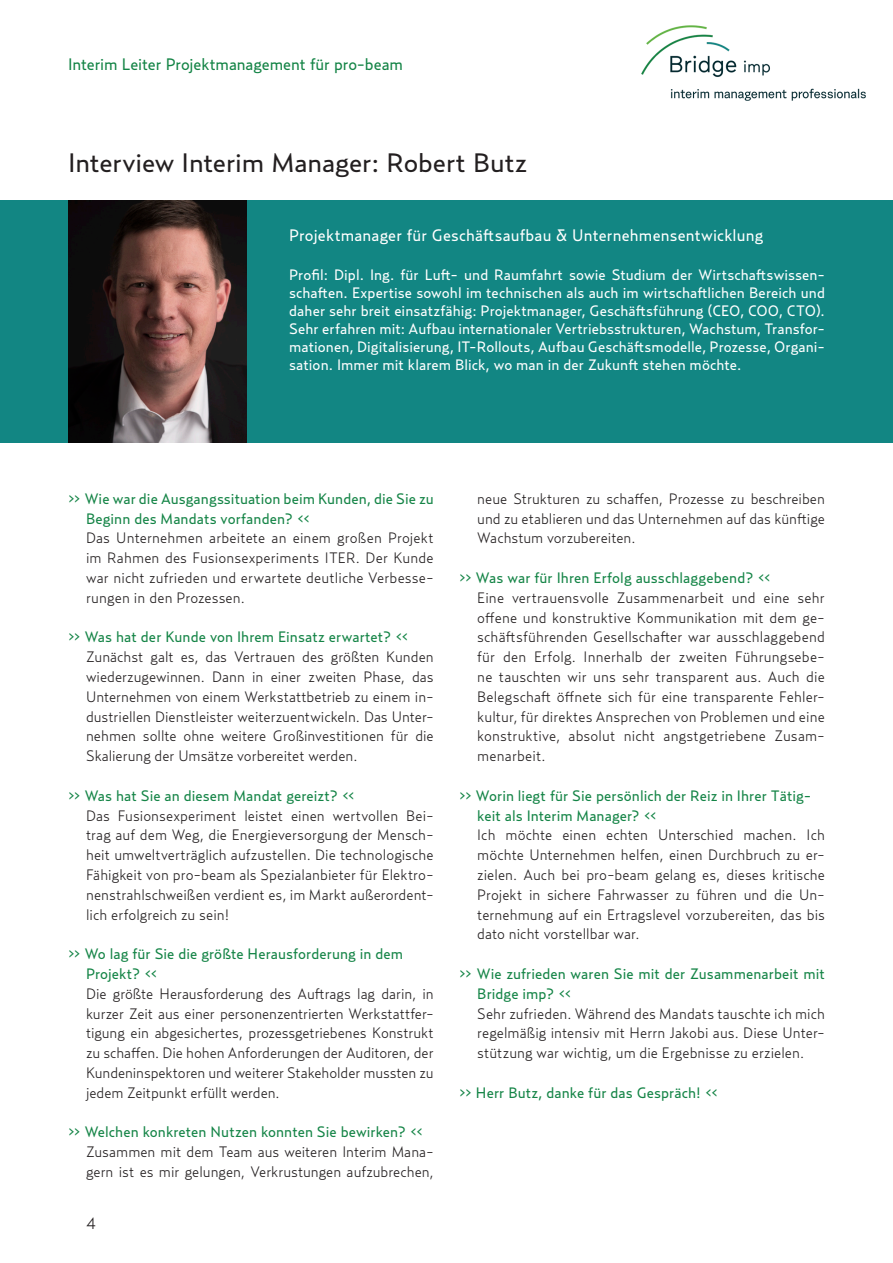
<style>
.page{position:relative;width:893px;height:1263px;background:#fff}
.page>*{position:absolute;margin:0;border:0;box-sizing:border-box;transform-origin:0 0}
.H4_2{font:26.4px "Relay";letter-spacing:-.005em;color:#231f20;scale:1.04 1}
.Kasten_H{font:16.5px "Relay";letter-spacing:.01em;color:#fff}
.t1{font:16.5px "Relay";letter-spacing:-.005em;color:#148446}
.t2{font:300 16.5px "Relay";color:#231f20}
.Antwort{font:300 15px/19.8px "Relay";color:#231f20;text-align:justify}
.Frage{font:15px/19.8px "Relay";letter-spacing:.005em;color:#148446}
.Kasten{font:15px/18px "Relay";letter-spacing:.005em;color:#fff;text-align:justify}
</style>
<div class="page">
<img style="left:641px;top:25px;width:225px;height:76px">
<div style="left:0;top:200px;width:893px;height:243px;background:#128683"></div>
<img style="left:68px;top:200px;width:179px;height:243px">
<p class="t1" style="left:68px;top:55px;width:336px">Interim Leiter Projektmanagement für pro-beam</p>
<p class="H4_2" style="left:68px;top:147px;width:443px">Interview Interim Manager: Robert Butz</p>
<p class="Kasten_H" style="left:289px;top:225px;width:476px">Projektmanager für Geschäftsaufbau &amp; Unternehmensentwicklung</p>
<p class="Kasten" style="left:289px;top:265px;width:537px">Profil: Dipl. Ing. für Luft- und Raumfahrt sowie Studium der Wirtschaftswissen&shy;schaften. Expertise sowohl im technischen als auch im wirtschaftlichen Bereich und daher sehr breit einsatzfähig: Projektmanager, Geschäftsführung (CEO, COO, CTO).<br>Sehr erfahren mit: Aufbau internationaler Vertriebsstrukturen, Wachstum, Transfor&shy;mationen, Digitalisierung, IT-Rollouts, Aufbau Geschäftsmodelle, Prozesse, Organi&shy;sation. Immer mit klarem Blick, wo man in der Zukunft stehen möchte.</p>
<p class="Frage" style="left:86px;top:488px;width:349px;text-indent:-18px">&gt;&gt; Wie war die Ausgangssituation beim Kunden, die Sie zu<br>Beginn des Mandats vorfanden? &lt;&lt;</p>
<p class="Antwort" style="left:86px;top:528px;width:349px">Das Unternehmen arbeitete an einem großen Projekt im Rahmen des Fusionsexperiments ITER. Der Kunde war nicht zufrieden und erwartete deutliche Verbesse&shy;rungen in den Prozessen.</p>
<p class="Frage" style="left:68px;top:627px;width:342px">&gt;&gt; Was hat der Kunde von Ihrem Einsatz erwartet? &lt;&lt;</p>
<p class="Antwort" style="left:86px;top:647px;width:349px;text-align:left">Zunächst galt es, das Vertrauen des größten Kunden wiederzugewinnen. Dann in einer zweiten Phase, das Unternehmen von einem Werkstattbetrieb zu einem in&shy;dustriellen Dienstleister weiterzuentwickeln. Das Unter&shy;nehmen sollte ohne weitere Großinvestitionen für die Skalierung der Umsätze vorbereitet werden.</p>
<p class="Frage" style="left:68px;top:785px;width:288px">&gt;&gt; Was hat Sie an diesem Mandat gereizt? &lt;&lt;</p>
<p class="Antwort" style="left:86px;top:805px;width:349px">Das Fusionsexperiment leistet einen wertvollen Bei&shy;trag auf dem Weg, die Energieversorgung der Mensch&shy;heit umweltverträglich aufzustellen. Die technologische Fähigkeit von pro-beam als Spezialanbieter für Elektro&shy;nenstrahlschweißen verdient es, im Markt außerordent&shy;lich erfolgreich zu sein!</p>
<p class="Frage" style="left:86px;top:944px;width:319px;text-indent:-18px">&gt;&gt; Wo lag für Sie die größte Herausforderung in dem<br>Projekt? &lt;&lt;</p>
<p class="Antwort" style="left:86px;top:983px;width:349px">Die größte Herausforderung des Auftrags lag darin, in kurzer Zeit aus einer personenzentrierten Werkstattfer&shy;tigung ein abgesichertes, prozessgetriebenes Konstrukt zu schaffen. Die hohen Anforderungen der Auditoren, der Kundeninspektoren und weiterer Stakeholder mussten zu jedem Zeitpunkt erfüllt werden.</p>
<p class="Frage" style="left:68px;top:1122px;width:356px">&gt;&gt; Welchen konkreten Nutzen konnten Sie bewirken? &lt;&lt;</p>
<p class="Antwort" style="left:86px;top:1142px;width:349px">Zusammen mit dem Team aus weiteren Interim Mana&shy;gern ist es mir gelungen, Verkrustungen aufzubrechen,</p>
<p class="t2" style="left:87px;top:1213px;width:11px">4</p>
<p class="Antwort" style="left:477px;top:488px;width:349px">neue Strukturen zu schaffen, Prozesse zu beschreiben und zu etablieren und das Unternehmen auf das künftige Wachstum vorzubereiten.</p>
<p class="Frage" style="left:459px;top:567px;width:313px">&gt;&gt; Was war für Ihren Erfolg ausschlaggebend? &lt;&lt;</p>
<p class="Antwort" style="left:477px;top:587px;width:349px;text-align:left">Eine vertrauensvolle Zusammenarbeit und eine sehr offene und konstruktive Kommunikation mit dem ge&shy;schäftsführenden Gesellschafter war ausschlaggebend für den Erfolg. Innerhalb der zweiten Führungsebe&shy;ne tauschten wir uns sehr transparent aus. Auch die Belegschaft öffnete sich für eine transparente Fehler&shy;kultur, für direktes Ansprechen von Problemen und eine konstruktive, absolut nicht angstgetriebene Zusam&shy;menarbeit.</p>
<p class="Frage" style="left:477px;top:785px;width:335px;text-indent:-18px">&gt;&gt; Worin liegt für Sie persönlich der Reiz in Ihrer Tätig&shy;keit als Interim Manager? &lt;&lt;</p>
<p class="Antwort" style="left:477px;top:825px;width:349px">Ich möchte einen echten Unterschied machen. Ich möchte Unternehmen helfen, einen Durchbruch zu er&shy;zielen. Auch bei pro-beam gelang es, dieses kritische Projekt in sichere Fahrwasser zu führen und die Un&shy;ternehmung auf ein Ertragslevel vorzubereiten, das bis dato nicht vorstellbar war.</p>
<p class="Frage" style="left:477px;top:963px;width:349px;text-indent:-18px">&gt;&gt; Wie zufrieden waren Sie mit der Zusammenarbeit mit<br>Bridge imp? &lt;&lt;</p>
<p class="Antwort" style="left:477px;top:1003px;width:349px">Sehr zufrieden. Während des Mandats tauschte ich mich regelmäßig intensiv mit Herrn Jakobi aus. Diese Unter&shy;stützung war wichtig, um die Ergebnisse zu erzielen.</p>
<p class="Frage" style="left:459px;top:1082px;width:260px">&gt;&gt; Herr Butz, danke für das Gespräch! &lt;&lt;</p>
</div>
